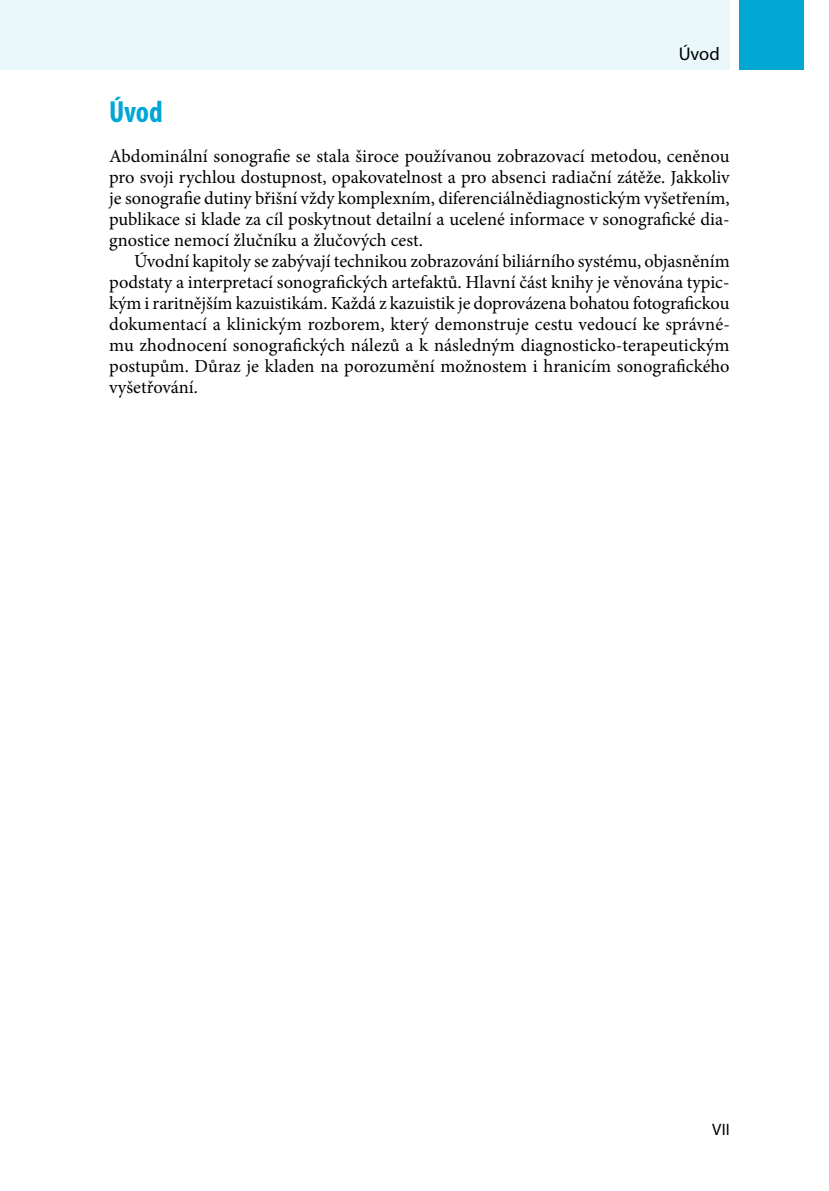
<style>
.page{position:relative;width:829px;height:1191px;background:#fff}
.page>*{position:absolute;margin:0;border:0;box-sizing:border-box;transform-origin:0 0}
.t1{font:700 condensed 30.62px "Myriad Pro";color:#00a7d4}
.t2{font:18.38px/21px "Minion Pro";color:#000;text-align:justify}
.t3{font:18.38px "Myriad Pro";color:#000}
.t4{font:16.62px "Myriad Pro";color:#000}
</style>
<div class="page">
<div style="left:739px;top:0;width:65px;height:69px;background:#00a7d4"></div>
<div style="left:0;top:0;width:729px;height:69px;background:#eaf7fb"></div>
<p class="t3" style="left:678px;top:42px;width:42px">Úvod</p>
<h1 class="t1" style="left:109px;top:93px;width:55px">Úvod</h1>
<p class="t2" style="left:109px;top:146px;width:622px">Abdominální sonografie se stala široce používanou zobrazovací metodou, ceněnou pro svoji rychlou dostupnost, opakovatelnost a pro absenci radiační zátěže. Jakkoliv je sonografie dutiny břišní vždy komplexním, diferenciálnědiagnostickým vyšetřením, publikace si klade za cíl poskytnout detailní a ucelené informace v sonografické dia&shy;gnostice nemocí žlučníku a žlučových cest.</p>
<p class="t2" style="left:109px;top:251px;width:622px;text-indent:25px">Úvodní kapitoly se zabývají technikou zobrazování biliárního systému, objasněním podstaty a interpretací sonografických artefaktů. Hlavní část knihy je věnována typic&shy;kým i raritnějším kazuistikám. Každá z kazuistik je doprovázena bohatou fotografickou dokumentací a klinickým rozborem, který demonstruje cestu vedoucí ke správné&shy;mu zhodnocení sonografických nálezů a k následným diagnosticko-terapeutickým postupům. Důraz je kladen na porozumění možnostem i hranicím sonografického vyšetřování.</p>
<p class="t4" style="left:712px;top:1119px;width:19px">VII</p>
</div>
